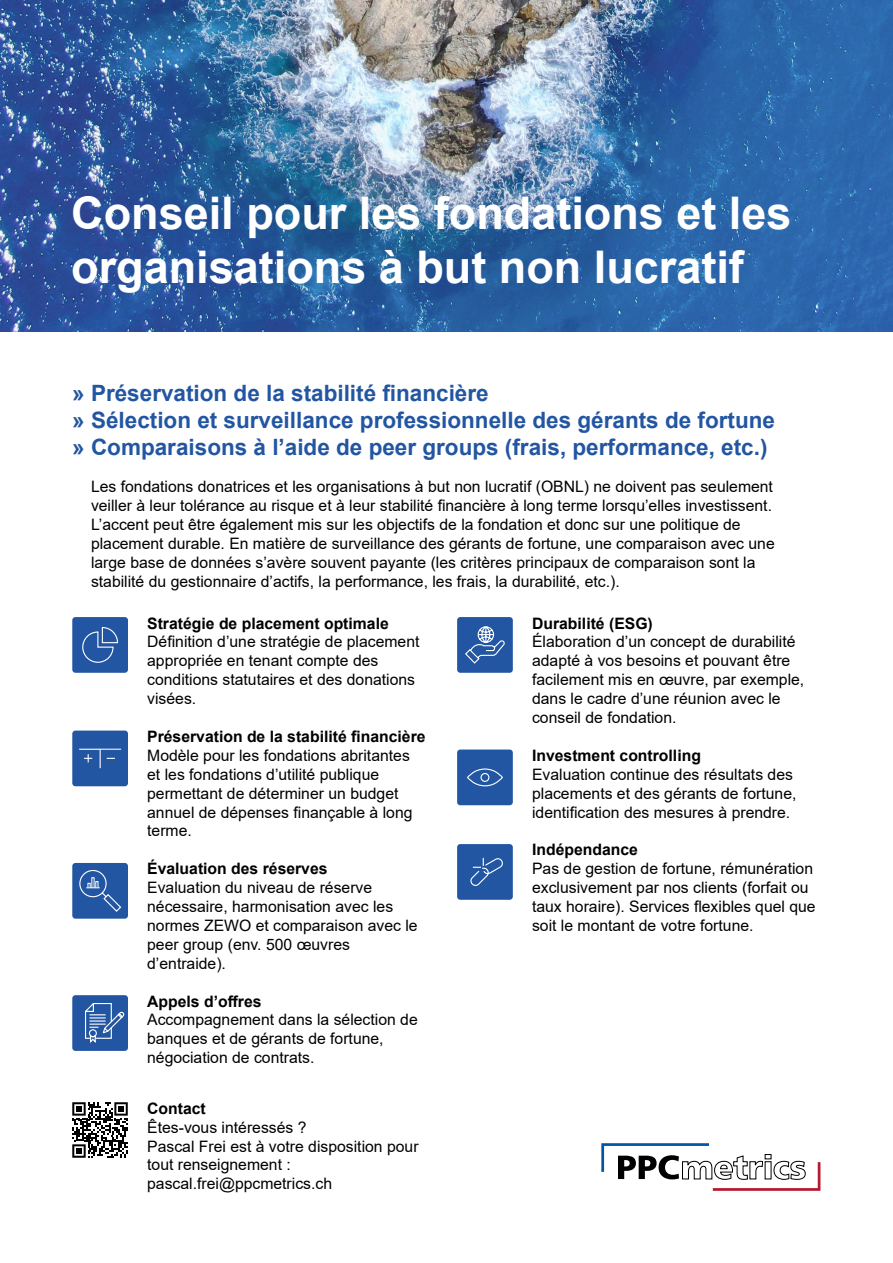
<style>
.page{position:relative;width:893px;height:1263px;background:#fff}
.page>*{position:absolute;margin:0;border:0;box-sizing:border-box;transform-origin:0 0}
.t1{font:700 45px/54px "Arial";color:#fff}
.t2{font:700 22.5px/27px "Arial";color:#2256a2}
.t3{font:15.75px/18.9px "Arial";color:#000}
.t4{font:700 15.75px "Arial";color:#000}
</style>
<div class="page">
<img style="left:0;top:0;width:893px;height:332px">
<svg style="left:601px;top:1143px;width:219px;height:48px"></svg>
<div style="left:72px;top:863px;width:56px;height:56px;background:#2256a2;border-radius:3px"></div>
<svg style="left:79px;top:870px;width:43px;height:42px"></svg>
<svg style="left:72px;top:1102px;width:56px;height:56px"></svg>
<div style="left:72px;top:617px;width:56px;height:56px;background:#2256a2;border-radius:3px"></div>
<svg style="left:82px;top:627px;width:36px;height:36px"></svg>
<div style="left:72px;top:730px;width:56px;height:56px;background:#2256a2;border-radius:3px"></div>
<hr style="left:79px;top:749px;width:42px;height:1px;background:#fff">
<svg style="left:100px;top:749px;width:1px;height:19px"></svg>
<svg style="left:84px;top:754px;width:8px;height:8px"></svg>
<div style="left:72px;top:995px;width:56px;height:56px;background:#2256a2;border-radius:3px"></div>
<svg style="left:85px;top:1003px;width:40px;height:40px"></svg>
<div style="left:457px;top:617px;width:56px;height:56px;background:#2256a2;border-radius:3px"></div>
<svg style="left:465px;top:626px;width:40px;height:38px"></svg>
<div style="left:457px;top:749px;width:56px;height:56px;background:#2256a2;border-radius:3px"></div>
<svg style="left:467px;top:768px;width:36px;height:19px"></svg>
<div style="left:457px;top:844px;width:56px;height:56px;background:#2256a2;border-radius:3px"></div>
<svg style="left:470px;top:857px;width:33px;height:29px"></svg>
<h1 class="t1" style="left:71px;top:186px;width:722px">Conseil pour les fondations et les organisations à but non lucratif</h1>
<h2 class="t2" style="left:72px;top:380px;width:704px">» Préservation de la stabilité financière<br>» Sélection et surveillance professionnelle des gérants de fortune » Comparaisons à l’aide de peer groups (frais, performance, etc.)</h2>
<p class="t3" style="left:91px;top:477px;width:685px">Les fondations donatrices et les organisations à but non lucratif (OBNL) ne doivent pas seulement veiller à leur tolérance au risque et à leur stabilité financière à long terme lorsqu’elles investissent.<br>L’accent peut être également mis sur les objectifs de la fondation et donc sur une politique de placement durable. En matière de surveillance des gérants de fortune, une comparaison avec une large base de données s’avère souvent payante (les critères principaux de comparaison sont la stabilité du gestionnaire d’actifs, la performance, les frais, la durabilité, etc.).</p>
<p class="t4" style="left:147px;top:612px;width:243px">Stratégie de placement optimale</p>
<p class="t3" style="left:147px;top:632px;width:274px">Définition d’une stratégie de placement appropriée en tenant compte des conditions statutaires et des donations visées.</p>
<p class="t4" style="left:147px;top:725px;width:280px">Préservation de la stabilité financière</p>
<p class="t3" style="left:147px;top:746px;width:267px">Modèle pour les fondations abritantes et les fondations d’utilité publique permettant de déterminer un budget annuel de dépenses finançable à long terme.</p>
<p class="t4" style="left:147px;top:858px;width:182px">Évaluation des réserves</p>
<p class="t3" style="left:147px;top:878px;width:272px">Evaluation du niveau de réserve nécessaire, harmonisation avec les normes ZEWO et comparaison avec le peer group (env. 500 œuvres d’entraide).</p>
<p class="t4" style="left:147px;top:990px;width:116px">Appels d’offres</p>
<p class="t3" style="left:147px;top:1010px;width:272px">Accompagnement dans la sélection de banques et de gérants de fortune, négociation de contrats.</p>
<p class="t4" style="left:147px;top:1097px;width:60px">Contact</p>
<p class="t3" style="left:147px;top:1117px;width:273px">Êtes-vous intéressés ?<br>Pascal Frei est à votre disposition pour tout renseignement : pascal.frei@ppcmetrics.ch</p>
<p class="t4" style="left:532px;top:612px;width:122px">Durabilité (ESG)</p>
<p class="t3" style="left:532px;top:632px;width:274px">Élaboration d’un concept de durabilité adapté à vos besoins et pouvant être facilement mis en œuvre, par exemple, dans le cadre d’une réunion avec le conseil de fondation.</p>
<p class="t4" style="left:532px;top:744px;width:170px">Investment controlling</p>
<p class="t3" style="left:532px;top:765px;width:266px">Evaluation continue des résultats des placements et des gérants de fortune, identification des mesures à prendre.</p>
<p class="t4" style="left:532px;top:839px;width:107px">Indépendance</p>
<p class="t3" style="left:532px;top:859px;width:285px">Pas de gestion de fortune, rémunération exclusivement par nos clients (forfait ou taux horaire). Services flexibles quel que soit le montant de votre fortune.</p>
</div>
